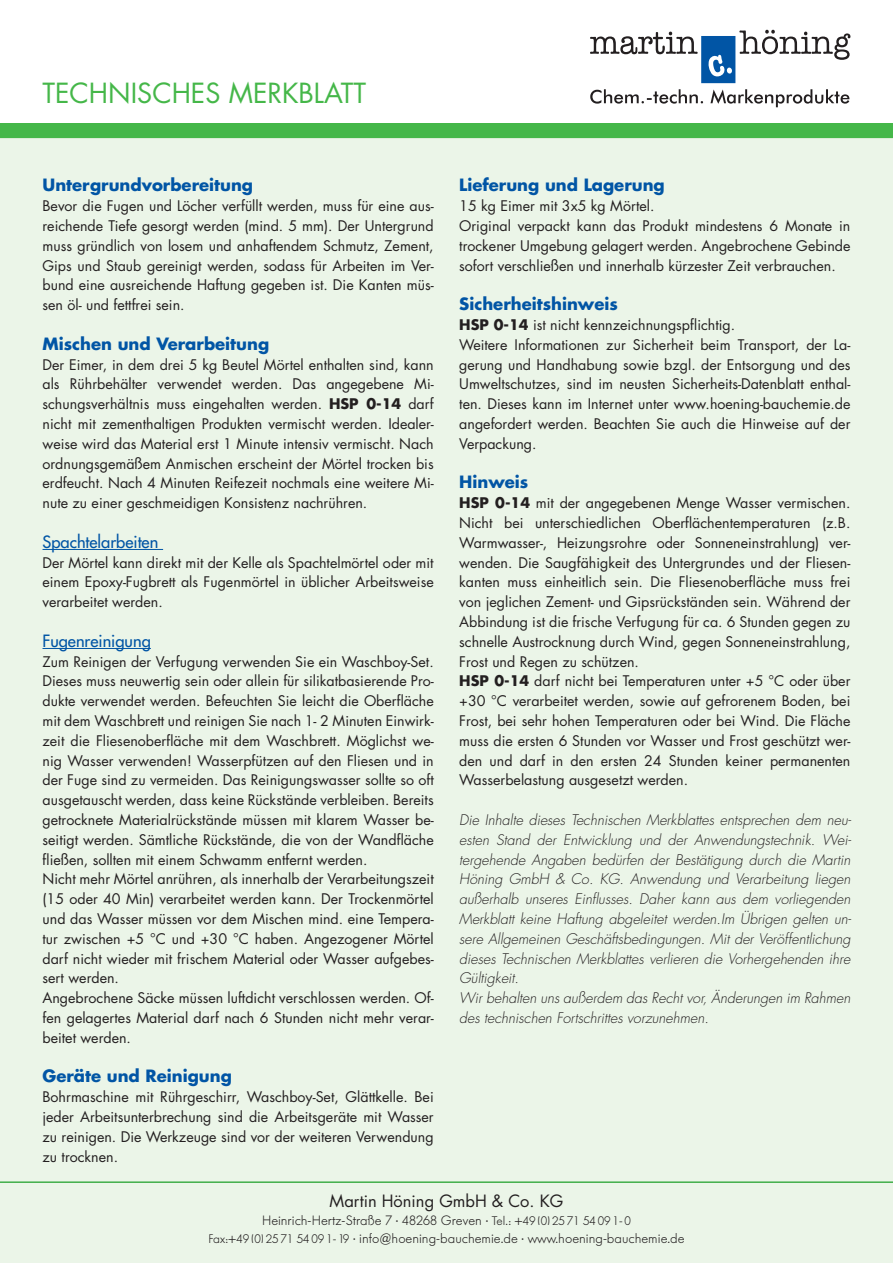
<style>
.page{position:relative;width:893px;height:1263px;background:#fff}
.page>*{position:absolute;margin:0;border:0;box-sizing:border-box;transform-origin:0 0}
.t1{font:27px "Futura";color:#45b749}
.t2{font:700 16.5px "Futura";color:#0155a5}
.t3{font:16.5px "Futura";color:#0155a5}
.t4{font:16.5px "Futura";color:#231f20}
.t5{font:14.25px/19.8px "Futura";color:#231f20;text-align:justify}
.t6{font:italic 300 14.25px/19.8px "Futura";color:#231f20}
.t7{font:300 13.5px/18px "Futura BQ";color:#231f20;text-align:center}
.s1{font-weight:700}
.s2{font-size:12.3px}
</style>
<div class="page">
<div style="left:0;top:137px;width:893px;height:1126px;background:#ebf5e8"></div>
<div style="left:0;top:123px;width:893px;height:14px;background:#45b749"></div>
<svg style="left:590px;top:89px;width:259px;height:18px"></svg>
<svg style="left:590px;top:30px;width:260px;height:53px"></svg>
<hr style="left:0;top:1181px;width:893px;height:2px;background:#40ae49">
<hr style="left:43px;top:549px;width:120px;height:1px;background:#0155a5">
<hr style="left:43px;top:648px;width:108px;height:1px;background:#0155a5">
<h1 class="t1" style="left:43px;top:76px;width:325px">TECHNISCHES MERKBLATT</h1>
<p class="t2" style="left:43px;top:174px;width:212px">Untergrundvorbereitung</p>
<p class="t5" style="left:43px;top:196px;width:393px">Bevor die Fugen und Löcher verfüllt werden, muss für eine aus&shy;reichende Tiefe gesorgt werden (mind. 5 mm). Der Untergrund muss gründlich von losem und anhaftendem Schmutz, Zement, Gips und Staub gereinigt werden, sodass für Arbeiten im Ver&shy;bund eine ausreichende Haftung gegeben ist. Die Kanten müs&shy;sen öl- und fettfrei sein.</p>
<p class="t2" style="left:43px;top:333px;width:228px">Mischen und Verarbeitung</p>
<p class="t5" style="left:43px;top:355px;width:393px">Der Eimer, in dem drei 5 kg Beutel Mörtel enthalten sind, kann als Rührbehälter verwendet werden. Das angegebene Mi&shy;schungsverhältnis muss eingehalten werden. <span class="s1">HSP 0-14</span> darf nicht mit zementhaltigen Produkten vermischt werden. Idealer&shy;weise wird das Material erst 1 Minute intensiv vermischt. Nach ordnungsgemäßem Anmischen erscheint der Mörtel trocken bis erdfeucht. Nach 4 Minuten Reifezeit nochmals eine weitere Mi&shy;nute zu einer geschmeidigen Konsistenz nachrühren.</p>
<p class="t3" style="left:43px;top:531px;width:117px">Spachtelarbeiten</p>
<p class="t5" style="left:43px;top:553px;width:393px">Der Mörtel kann direkt mit der Kelle als Spachtelmörtel oder mit einem Epoxy-Fugbrett als Fugenmörtel in üblicher Arbeitsweise verarbeitet werden.</p>
<p class="t3" style="left:43px;top:630px;width:110px">Fugenreinigung</p>
<p class="t5" style="left:43px;top:652px;width:393px;text-align:left">Zum Reinigen der Verfugung verwenden Sie ein Waschboy-Set.<br>Dieses muss neuwertig sein oder allein für silikatbasierende Pro&shy;dukte verwendet werden. Befeuchten Sie leicht die Oberfläche mit dem Waschbrett und reinigen Sie nach 1- 2 Minuten Einwirk&shy;zeit die Fliesenoberfläche mit dem Waschbrett. Möglichst we&shy;nig Wasser verwenden! Wasserpfützen auf den Fliesen und in der Fuge sind zu vermeiden. Das Reinigungswasser sollte so oft ausgetauscht werden, dass keine Rückstände verbleiben. Bereits getrocknete Materialrückstände müssen mit klarem Wasser be&shy;seitigt werden. Sämtliche Rückstände, die von der Wandfläche fließen, sollten mit einem Schwamm entfernt werden.<br>Nicht mehr Mörtel anrühren, als innerhalb der Verarbeitungszeit (15 oder 40 Min) verarbeitet werden kann. Der Trockenmörtel und das Wasser müssen vor dem Mischen mind. eine Tempera&shy;tur zwischen +5 °C und +30 °C haben. Angezogener Mörtel darf nicht wieder mit frischem Material oder Wasser aufgebes&shy;sert werden.<br>Angebrochene Säcke müssen luftdicht verschlossen werden. Of&shy;fen gelagertes Material darf nach 6 Stunden nicht mehr verar&shy;beitet werden.</p>
<p class="t2" style="left:43px;top:1065px;width:191px">Geräte und Reinigung</p>
<p class="t5" style="left:43px;top:1087px;width:393px">Bohrmaschine mit Rührgeschirr, Waschboy-Set, Glättkelle. Bei jeder Arbeitsunterbrechung sind die Arbeitsgeräte mit Wasser zu reinigen. Die Werkzeuge sind vor der weiteren Verwendung zu trocknen.</p>
<p class="t2" style="left:459px;top:174px;width:207px">Lieferung und Lagerung</p>
<p class="t5" style="left:459px;top:196px;width:393px;text-align:left">15 kg Eimer mit 3x5 kg Mörtel.<br>Original verpackt kann das Produkt mindestens 6 Monate in trockener Umgebung gelagert werden. Angebrochene Gebinde sofort verschließen und innerhalb kürzester Zeit verbrauchen.</p>
<p class="t2" style="left:459px;top:293px;width:160px">Sicherheitshinweis</p>
<p class="t5" style="left:459px;top:315px;width:393px;text-align:left"><span class="s1">HSP 0-14</span> ist nicht kennzeichnungspflichtig.<br>Weitere Informationen zur Sicherheit beim Transport, der La&shy;gerung und Handhabung sowie bzgl. der Entsorgung und des Umweltschutzes, sind im neusten Sicherheits-Datenblatt enthal&shy;ten. Dieses kann im Internet unter www.hoening-bauchemie.de angefordert werden. Beachten Sie auch die Hinweise auf der Verpackung.</p>
<p class="t2" style="left:459px;top:471px;width:71px">Hinweis</p>
<p class="t5" style="left:459px;top:493px;width:393px;text-align:left"><span class="s1">HSP 0-14</span> mit der angegebenen Menge Wasser vermischen.<br>Nicht bei unterschiedlichen Oberflächentemperaturen (z.B.<br>Warmwasser-, Heizungsrohre oder Sonneneinstrahlung) ver&shy;wenden. Die Saugfähigkeit des Untergrundes und der Fliesen&shy;kanten muss einheitlich sein. Die Fliesenoberfläche muss frei von jeglichen Zement- und Gipsrückständen sein. Während der Abbindung ist die frische Verfugung für ca. 6 Stunden gegen zu schnelle Austrocknung durch Wind, gegen Sonneneinstrahlung, Frost und Regen zu schützen.<br><span class="s1">HSP 0-14</span> darf nicht bei Temperaturen unter +5 °C oder über +30 °C verarbeitet werden, sowie auf gefrorenem Boden, bei Frost, bei sehr hohen Temperaturen oder bei Wind. Die Fläche muss die ersten 6 Stunden vor Wasser und Frost geschützt wer&shy;den und darf in den ersten 24 Stunden keiner permanenten Wasserbelastung ausgesetzt werden.</p>
<p class="t6" style="left:459px;top:810px;width:393px">Die Inhalte dieses Technischen Merkblattes entsprechen dem neu&shy;esten Stand der Entwicklung und der Anwendungstechnik. Wei&shy;tergehende Angaben bedürfen der Bestätigung durch die Martin Höning GmbH &amp; Co. KG. Anwendung und Verarbeitung liegen außerhalb unseres Einflusses. Daher kann aus dem vorliegenden Merkblatt keine Haftung abgeleitet werden.Im Übrigen gelten un&shy;sere Allgemeinen Geschäftsbedingungen. Mit der Veröffentlichung dieses Technischen Merkblattes verlieren die Vorhergehenden ihre Gültigkeit.<br>Wir behalten uns außerdem das Recht vor, Änderungen im Rahmen des technischen Fortschrittes vorzunehmen.</p>
<p class="t4" style="left:330px;top:1190px;width:235px">Martin Höning GmbH &amp; Co. KG</p>
<p class="t7" style="left:208px;top:1211px;width:478px">Heinrich-Hertz-Straße 7 · 48268 Greven · <span class="s2">Tel.: +49 (0) 25 71 54 09 1- 0<br>Fax:+49 (0) 25 71 54 09 1- 19</span> · info@hoening-bauchemie.de · www.hoening-bauchemie.de</p>
</div>
